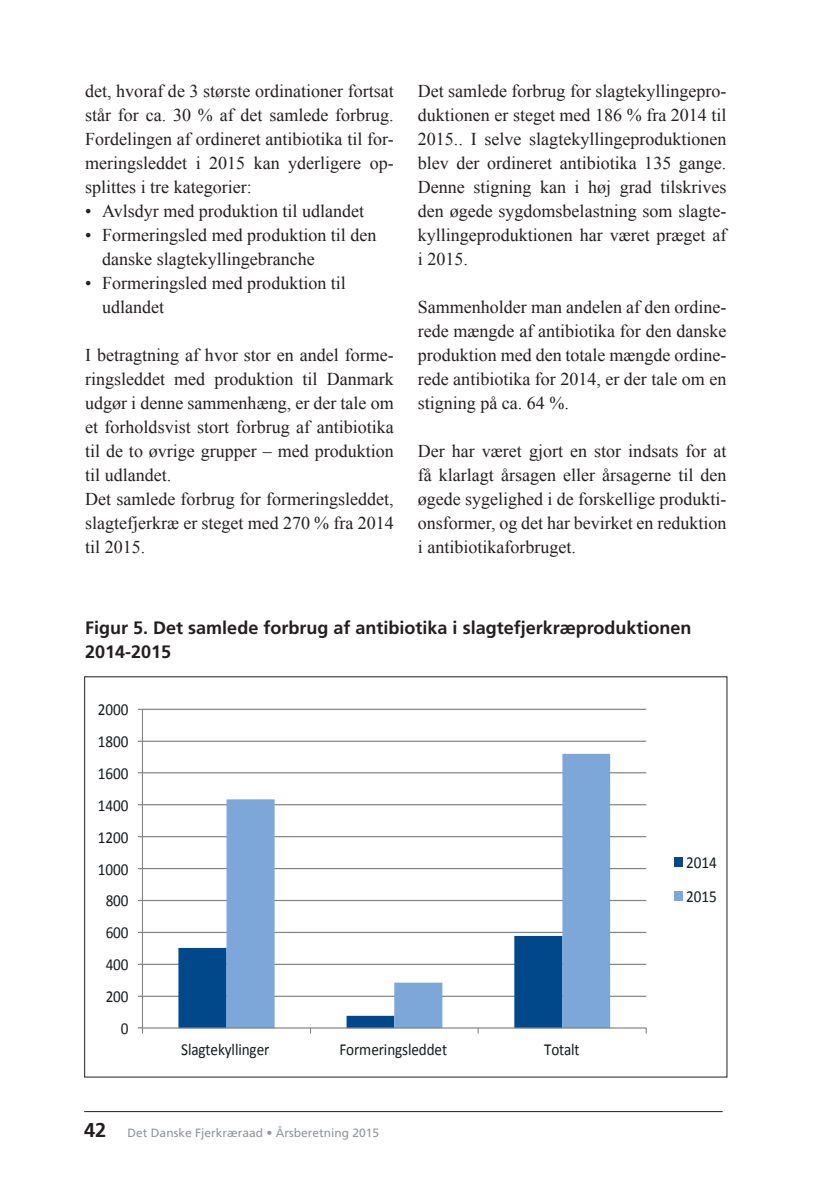
<style>
.page{position:relative;width:840px;height:1191px;background:#fff}
.page>*{position:absolute;margin:0;border:0;box-sizing:border-box;transform-origin:0 0}
.t1{font:18px/24px "Times New Roman";color:#231f20}
.t2{font:700 18px/24px "Frutiger LT Std";color:#231f20}
.t3{font:16.8px "Calibri";letter-spacing:-.005em;color:#16191b;scale:.9 1}
.t4{font:12px "Frutiger LT Std";color:#939598}
.s1{font-weight:700;font-size:20px;color:#231f20}
</style>
<div class="page">
<hr style="left:84px;top:1111px;width:638px;height:1px;background:#231f20">
<hr style="left:142px;top:995px;width:503px;height:1px;background:#818385">
<hr style="left:142px;top:963px;width:503px;height:2px;background:#818385">
<hr style="left:142px;top:932px;width:503px;height:1px;background:#818385">
<hr style="left:142px;top:900px;width:503px;height:1px;background:#818385">
<hr style="left:142px;top:868px;width:503px;height:1px;background:#818385">
<hr style="left:142px;top:836px;width:503px;height:1px;background:#818385">
<hr style="left:142px;top:804px;width:503px;height:1px;background:#818385">
<hr style="left:142px;top:772px;width:503px;height:1px;background:#818385">
<hr style="left:142px;top:740px;width:503px;height:2px;background:#818385">
<hr style="left:142px;top:709px;width:503px;height:1px;background:#818385">
<svg style="left:226px;top:754px;width:383px;height:273px"></svg>
<hr style="left:142px;top:709px;width:1px;height:318px;background:#818385">
<hr style="left:142px;top:1027px;width:503px;height:1px;background:#818385">
<svg style="left:138px;top:1027px;width:5px;height:6px"></svg>
<svg style="left:178px;top:936px;width:384px;height:97px"></svg>
<div style="left:674px;top:857px;width:8px;height:10px;background:#01488b"></div>
<div style="left:674px;top:891px;width:8px;height:9px;background:#7ca7d8"></div>
<p class="t1" style="left:85px;top:79px;width:310px">det, hvoraf de 3 største ordinationer fortsat står for ca. 30 % af det samlede forbrug.<br>Fordelingen af ordineret antibiotika til for&shy;meringsleddet i 2015 kan yderligere op&shy;splittes i tre kategorier:</p>
<p class="t1" style="left:85px;top:199px;width:280px">• Avlsdyr med produktion til udlandet</p>
<p class="t1" style="left:102px;top:223px;width:275px;text-indent:-17px">• Formeringsled med produktion til den danske slagtekyllingebranche</p>
<p class="t1" style="left:102px;top:271px;width:245px;text-indent:-17px">• Formeringsled med produktion til udlandet</p>
<p class="t1" style="left:85px;top:343px;width:310px">I betragtning af hvor stor en andel forme&shy;ringsleddet med produktion til Danmark udgør i denne sammenhæng, er der tale om et forholdsvist stort forbrug af antibiotika til de to øvrige grupper – med produktion til udlandet.<br>Det samlede forbrug for formeringsleddet, slagtefjerkræ er steget med 270 % fra 2014 til 2015.</p>
<p class="t1" style="left:417px;top:79px;width:310px">Det samlede forbrug for slagtekyllingepro&shy;duktionen er steget med 186 % fra 2014 til 2015.. I selve slagtekyllingeproduktionen blev der ordineret antibiotika 135 gange.<br>Denne stigning kan i høj grad tilskrives den øgede sygdomsbelastning som slagte&shy;kyllingeproduktionen har været præget af i 2015.</p>
<p class="t1" style="left:417px;top:295px;width:310px;text-align:justify">Sammenholder man andelen af den ordine&shy;rede mængde af antibiotika for den danske produktion med den totale mængde ordine&shy;rede antibiotika for 2014, er der tale om en stigning på ca. 64 %.</p>
<p class="t1" style="left:417px;top:439px;width:310px;text-align:justify">Der har været gjort en stor indsats for at få klarlagt årsagen eller årsagerne til den øgede sygelighed i de forskellige produkti&shy;onsformer, og det har bevirket en reduktion i antibiotikaforbruget.</p>
<p class="t2" style="left:85px;top:615px;width:607px">Figur 5. Det samlede forbrug af antibiotika i slagtefjerkræproduktionen<br>2014-2015</p>
<p class="t3" style="left:98px;top:699px;width:35px">2000</p>
<p class="t3" style="left:98px;top:731px;width:35px">1800</p>
<p class="t3" style="left:98px;top:763px;width:35px">1600</p>
<p class="t3" style="left:98px;top:794px;width:35px">1400</p>
<p class="t3" style="left:98px;top:826px;width:35px">1200</p>
<p class="t3" style="left:98px;top:858px;width:35px">1000</p>
<p class="t3" style="left:106px;top:890px;width:27px">800</p>
<p class="t3" style="left:106px;top:922px;width:27px">600</p>
<p class="t3" style="left:106px;top:954px;width:27px">400</p>
<p class="t3" style="left:106px;top:986px;width:27px">200</p>
<p class="t3" style="left:121px;top:1018px;width:10px">0</p>
<p class="t3" style="left:181px;top:1038px;width:99px">Slagtekyllinger</p>
<p class="t3" style="left:339px;top:1038px;width:121px">Formeringsleddet</p>
<p class="t4" style="left:84px;top:1125px;width:296px"><span class="s1">42</span> Det Danske Fjerkræraad • Årsberetning 2015</p>
<p class="t3" style="left:544px;top:1038px;width:41px">Totalt</p>
<p class="t3" style="left:685px;top:852px;width:35px">2014</p>
<p class="t3" style="left:685px;top:885px;width:35px">2015</p>
</div>
